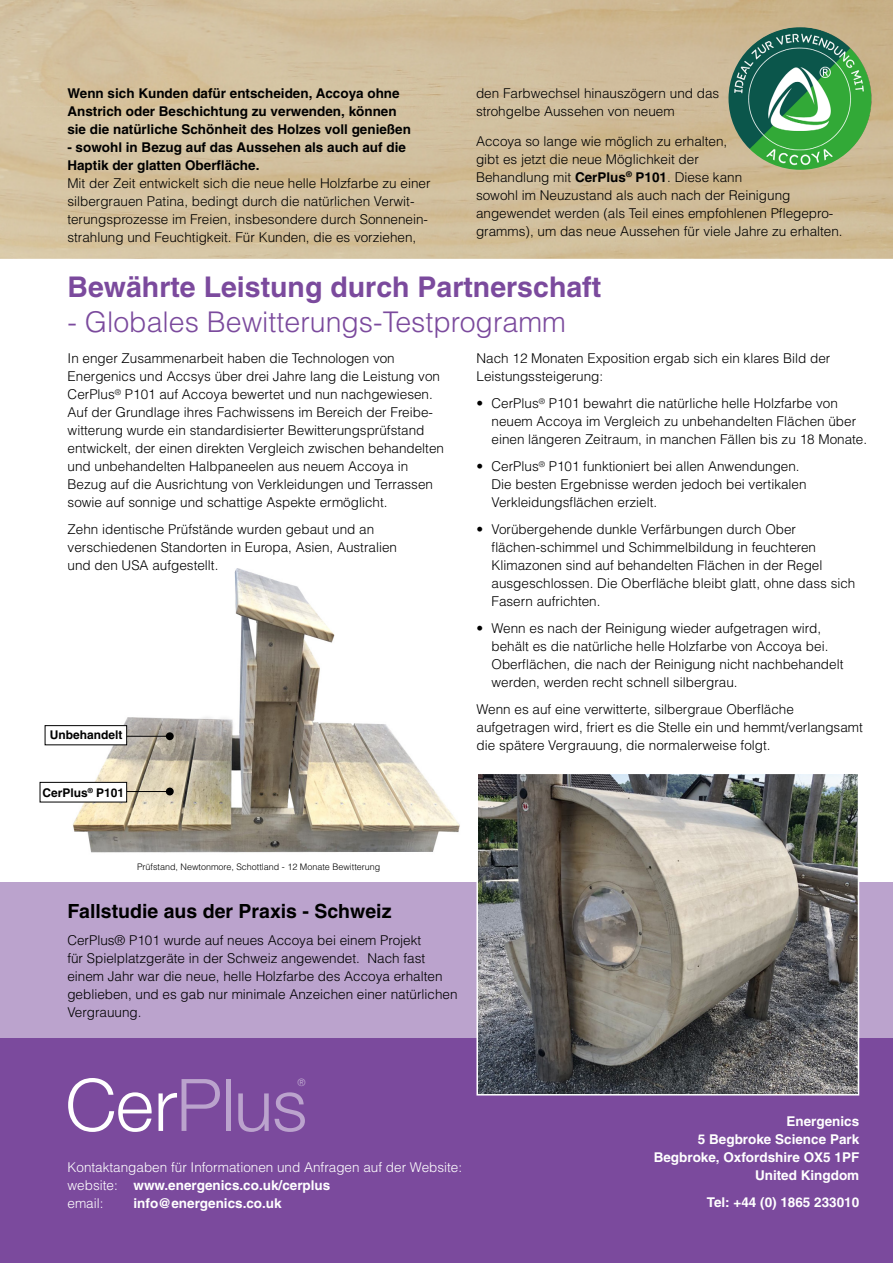
<style>
.page{position:relative;width:893px;height:1263px;background:#fff}
.page>*{position:absolute;margin:0;border:0;box-sizing:border-box;transform-origin:0 0}
.t1{font:300 72.6px "Helvetica Neue";letter-spacing:-.01em;color:#bba3cd}
.t2{font:700 28.5px "Helvetica";color:#7b4a9d}
.t3{font:300 28.5px "Helvetica";color:#7b4a9d}
.t4{font:700 19.5px "Helvetica";color:#000}
.t5{font:300 13.5px/18px "Helvetica";color:#000}
.t6{font:700 13.5px/18px "Helvetica";color:#000}
.t7{font:700 13.5px/18px "Helvetica";color:#fff;text-align:right}
.t8{font:300 13.5px/18px "Helvetica";color:#fff}
.t9{font:700 12px "Helvetica";color:#000}
.t10{font:10.2px "Helvetica Neue";color:#bba3cd}
.t11{font:300 9px "Helvetica";color:#000}
.s1{font-weight:700}
.s2{color:#fff}
</style>
<div class="page">
<img style="left:68px;top:568px;width:392px;height:285px">
<div style="left:0;top:882px;width:893px;height:156px;background:#bba3cd"></div>
<div style="left:0;top:1038px;width:893px;height:225px;background:#7b4a9d"></div>
<img style="left:479px;top:775px;width:377px;height:317px">
<div style="left:476px;top:772px;width:383px;height:323px;border:2px solid #fff"></div>
<img style="left:728px;top:27px;width:144px;height:143px">
<div style="left:45px;top:726px;width:82px;height:19px;background:#fff"></div>
<div style="left:45px;top:725px;width:82px;height:20px;border:1px solid #000"></div>
<div style="left:40px;top:782px;width:87px;height:20px;background:#fff"></div>
<div style="left:40px;top:782px;width:87px;height:20px;border:1px solid #000"></div>
<div style="left:166px;top:732px;width:8px;height:8px;background:#000;border-radius:50%"></div>
<div style="left:166px;top:787px;width:8px;height:8px;background:#000;border-radius:50%"></div>
<hr style="left:127px;top:736px;width:43px;height:1px;background:#000">
<hr style="left:127px;top:791px;width:43px;height:1px;background:#000">
<p class="t6" style="left:67px;top:84px;width:345px">Wenn sich Kunden dafür entscheiden, Accoya ohne<br>Anstrich oder Beschichtung zu verwenden, können sie die natürliche Schönheit des Holzes voll genießen</p>
<p class="t5" style="left:67px;top:137px;width:365px"><span class="s1">- sowohl in Bezug auf das Aussehen als auch auf die Haptik der glatten Oberfläche.<br></span>Mit der Zeit entwickelt sich die neue helle Holzfarbe zu einer silbergrauen Patina, bedingt durch die natürlichen Verwit&shy;terungsprozesse im Freien, insbesondere durch Sonnenein&shy;strahlung und Feuchtigkeit. Für Kunden, die es vorziehen,</p>
<p class="t5" style="left:476px;top:84px;width:245px">den Farbwechsel hinauszögern und das strohgelbe Aussehen von neuem</p>
<p class="t5" style="left:476px;top:132px;width:368px">Accoya so lange wie möglich zu erhalten,<br>gibt es jetzt die neue Möglichkeit der<br>Behandlung mit <span class="s1">CerPlus</span><sup>®</sup> <span class="s1">P101</span>. Diese kann<br>sowohl im Neuzustand als auch nach der Reinigung angewendet werden (als Teil eines empfohlenen Pflegepro&shy;gramms), um das neue Aussehen für viele Jahre zu erhalten.</p>
<p class="t2" style="left:68px;top:270px;width:535px">Bewährte Leistung durch Partnerschaft</p>
<p class="t3" style="left:68px;top:304px;width:500px">- Globales Bewitterungs-Testprogramm</p>
<p class="t5" style="left:68px;top:349px;width:378px">In enger Zusammenarbeit haben die Technologen von Energenics und Accsys über drei Jahre lang die Leistung von CerPlus<sup>®</sup> P101 auf Accoya bewertet und nun nachgewiesen.<br>Auf der Grundlage ihres Fachwissens im Bereich der Freibe&shy;witterung wurde ein standardisierter Bewitterungsprüfstand entwickelt, der einen direkten Vergleich zwischen behandelten und unbehandelten Halbpaneelen aus neuem Accoya in Bezug auf die Ausrichtung von Verkleidungen und Terrassen sowie auf sonnige und schattige Aspekte ermöglicht.</p>
<p class="t5" style="left:68px;top:520px;width:331px">Zehn identische Prüfstände wurden gebaut und an verschiedenen Standorten in Europa, Asien, Australien und den USA aufgestellt.</p>
<p class="t9" style="left:50px;top:727px;width:74px">Unbehandelt</p>
<p class="t9" style="left:42px;top:785px;width:83px">CerPlus<sup>®</sup> P101</p>
<p class="t5" style="left:476px;top:349px;width:355px">Nach 12 Monaten Exposition ergab sich ein klares Bild der<br>Leistungssteigerung:</p>
<p class="t5" style="left:491px;top:394px;width:377px;text-indent:-15px">• CerPlus<sup>®</sup> P101 bewahrt die natürliche helle Holzfarbe von neuem Accoya im Vergleich zu unbehandelten Flächen über einen längeren Zeitraum, in manchen Fällen bis zu 18 Monate.</p>
<p class="t5" style="left:491px;top:457px;width:317px;text-indent:-15px">• CerPlus<sup>®</sup> P101 funktioniert bei allen Anwendungen.<br>Die besten Ergebnisse werden jedoch bei vertikalen<br>Verkleidungsflächen erzielt.</p>
<p class="t5" style="left:491px;top:520px;width:365px;text-indent:-15px">• Vorübergehende dunkle Verfärbungen durch Ober flächen-schimmel und Schimmelbildung in feuchteren Klimazonen sind auf behandelten Flächen in der Regel ausgeschlossen. Die Oberfläche bleibt glatt, ohne dass sich Fasern aufrichten.</p>
<p class="t5" style="left:491px;top:619px;width:353px;text-indent:-15px">• Wenn es nach der Reinigung wieder aufgetragen wird, behält es die natürliche helle Holzfarbe von Accoya bei.<br>Oberflächen, die nach der Reinigung nicht nachbehandelt werden, werden recht schnell silbergrau.</p>
<p class="t5" style="left:476px;top:700px;width:388px">Wenn es auf eine verwitterte, silbergraue Oberfläche aufgetragen wird, friert es die Stelle ein und hemmt/verlangsamt die spätere Vergrauung, die normalerweise folgt.</p>
<p class="t11" style="left:137px;top:861px;width:245px">Prüfstand, Newtonmore, Schottland - 12 Monate Bewitterung</p>
<p class="t4" style="left:67px;top:899px;width:326px">Fallstudie aus der Praxis - Schweiz</p>
<p class="t5" style="left:67px;top:931px;width:392px">CerPlus® P101 wurde auf neues Accoya bei einem Projekt<br>für Spielplatzgeräte in der Schweiz angewendet. Nach fast einem Jahr war die neue, helle Holzfarbe des Accoya erhalten geblieben, und es gab nur minimale Anzeichen einer natürlichen Vergrauung.</p>
<p class="t1" style="left:65px;top:1046px;width:243px"><span class="s2">Cer</span>Plus</p>
<p class="t10" style="left:297px;top:1075px;width:10px">®</p>
<p class="t8" style="left:68px;top:1158px;width:396px">Kontaktangaben für Informationen und Anfragen auf der Website: website: <span class="s1">www.energenics.co.uk/cerplus<br></span>email:</p>
<p class="t7" style="left:134px;top:1194px;width:150px">info@energenics.co.uk</p>
<p class="t7" style="left:654px;top:1112px;width:207px">Energenics<br>5 Begbroke Science Park<br>Begbroke, Oxfordshire OX5 1PF<br>United Kingdom</p>
<p class="t7" style="left:707px;top:1193px;width:154px">Tel: +44 (0) 1865 233010</p>
</div>
